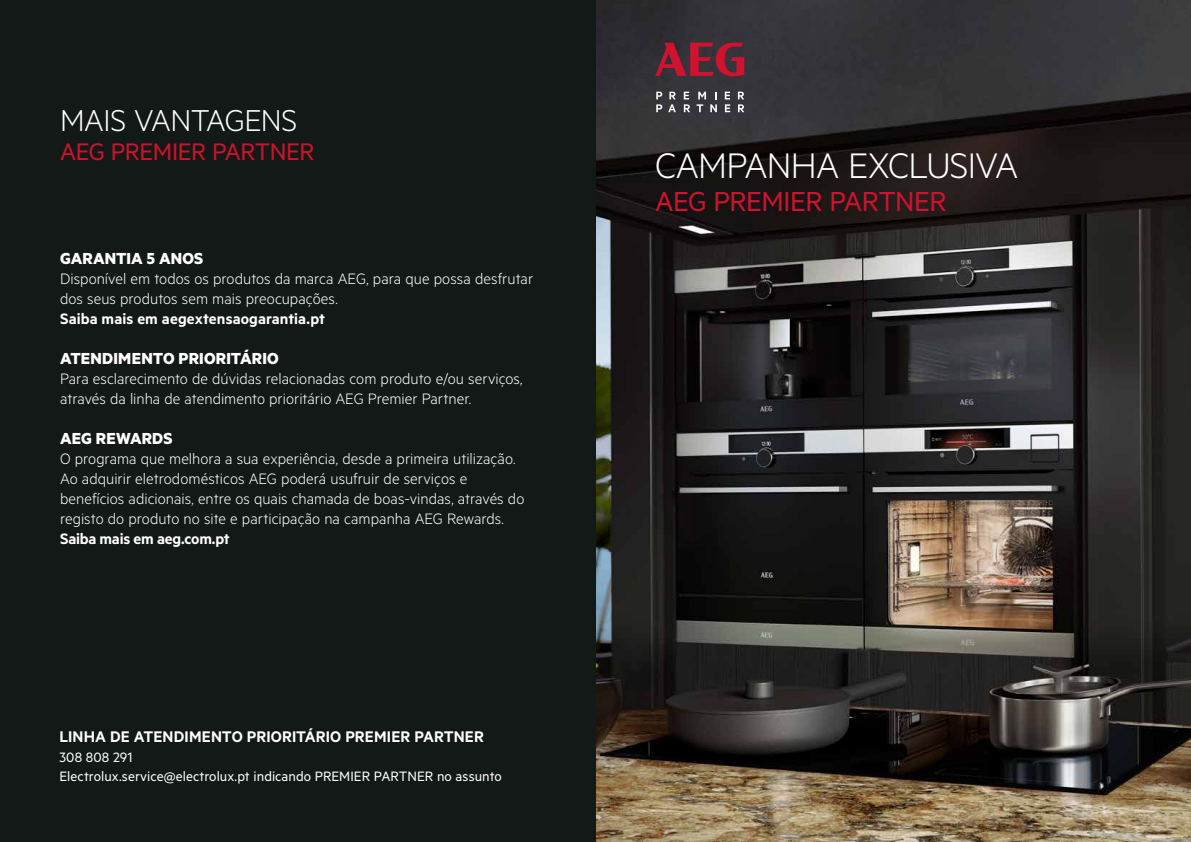
<style>
.page{position:relative;width:1191px;height:842px;background:#fff}
.page>*{position:absolute;margin:0;border:0;box-sizing:border-box;transform-origin:0 0}
.t1{font:300 40px "Metric";letter-spacing:-.02em;color:#fff}
.t2{font:300 34px "Metric";letter-spacing:-.015em;color:#fff}
.t3{font:31px "Metric";letter-spacing:-.02em;color:#cf122d}
.t4{font:27px "Metric";letter-spacing:-.02em;color:#cf122d}
.t5{font:700 18px "Metric";letter-spacing:.01em;color:#fff}
.t6{font:600 17.3px "Metric";letter-spacing:.01em;color:#fff}
.t7{font:300 17px/20px "Metric";color:#fff}
.t8{font:600 17px "Metric";letter-spacing:.005em;color:#fff}
.t9{font:15.3px/19.5px "Metric";letter-spacing:.005em;color:#fff}
</style>
<div class="page">
<img style="left:595px;top:0;width:596px;height:842px">
<div style="left:0;top:0;width:595px;height:842px;background:#131916"></div>
<svg style="left:668px;top:92px;width:8px;height:20px"></svg>
<svg style="left:696px;top:92px;width:21px;height:20px"></svg>
<svg style="left:684px;top:92px;width:6px;height:20px"></svg>
<svg style="left:656px;top:92px;width:6px;height:20px"></svg>
<svg style="left:725px;top:92px;width:5px;height:20px"></svg>
<svg style="left:738px;top:92px;width:6px;height:20px"></svg>
<svg style="left:655px;top:43px;width:89px;height:33px;background:#7b2333"></svg>
<h2 class="t2" style="left:60px;top:101px;width:239px">MAIS VANTAGENS</h2>
<h3 class="t4" style="left:60px;top:136px;width:256px">AEG PREMIER PARTNER</h3>
<p class="t5" style="left:60px;top:248px;width:145px">GARANTIA 5 ANOS</p>
<p class="t7" style="left:60px;top:268px;width:474px">Disponível em todos os produtos da marca AEG, para que possa desfrutar dos seus produtos sem mais preocupações.</p>
<p class="t8" style="left:60px;top:309px;width:266px">Saiba mais em aegextensaogarantia.pt</p>
<p class="t5" style="left:60px;top:348px;width:220px">ATENDIMENTO PRIORITÁRIO</p>
<p class="t7" style="left:60px;top:368px;width:464px">Para esclarecimento de dúvidas relacionadas com produto e/ou serviços, através da linha de atendimento prioritário AEG Premier Partner.</p>
<p class="t5" style="left:60px;top:428px;width:114px">AEG REWARDS</p>
<p class="t7" style="left:60px;top:448px;width:466px">O programa que melhora a sua experiência, desde a primeira utilização.<br>Ao adquirir eletrodomésticos AEG poderá usufruir de serviços e benefícios adicionais, entre os quais chamada de boas-vindas, através do registo do produto no site e participação na campanha AEG Rewards.</p>
<p class="t8" style="left:60px;top:529px;width:171px">Saiba mais em aeg.com.pt</p>
<p class="t6" style="left:60px;top:726px;width:426px">LINHA DE ATENDIMENTO PRIORITÁRIO PREMIER PARTNER</p>
<p class="t9" style="left:60px;top:746px;width:444px">308 808 291<br>Electrolux.service@electrolux.pt indicando PREMIER PARTNER no assunto</p>
<h1 class="t1" style="left:655px;top:142px;width:365px">CAMPANHA EXCLUSIVA</h1>
<h3 class="t3" style="left:655px;top:183px;width:293px">AEG PREMIER PARTNER</h3>
</div>
